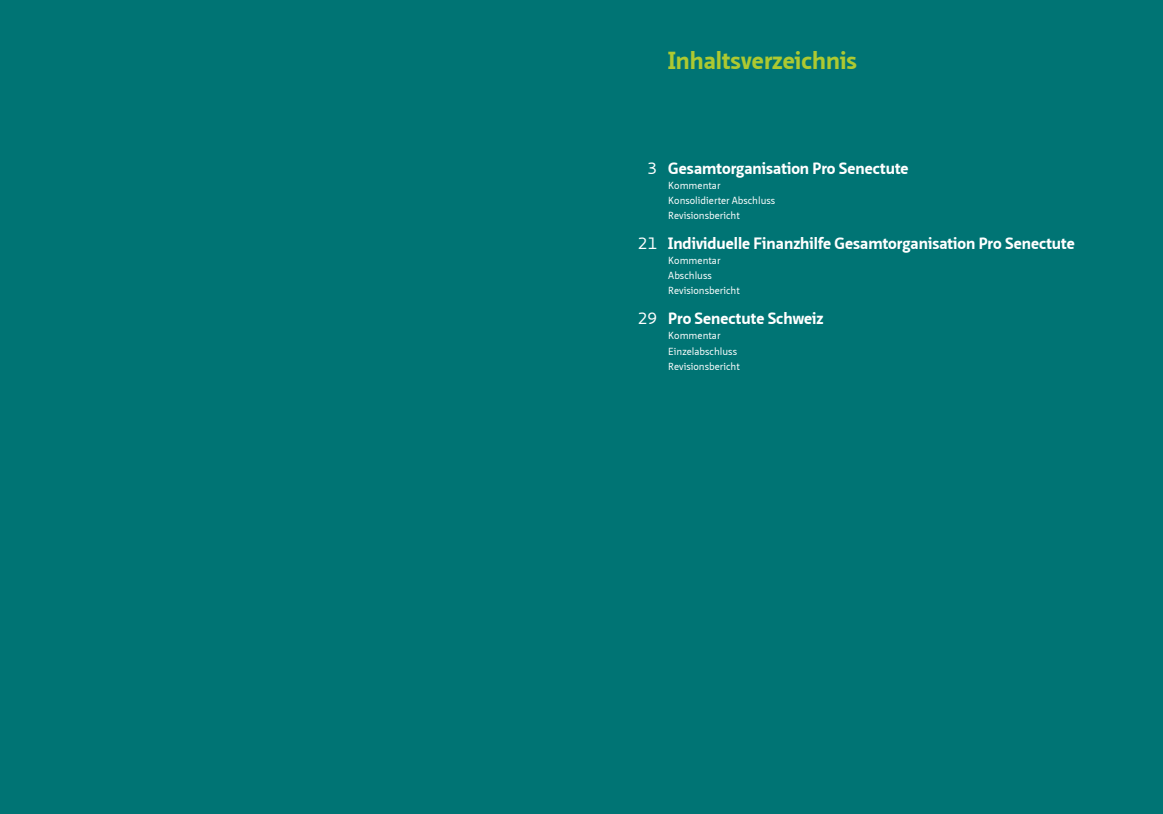
<style>
.page{position:relative;width:1163px;height:814px;background:#fff}
.page>*{position:absolute;margin:0;border:0;box-sizing:border-box;transform-origin:0 0}
.t1{font:700 24px "Neue Sans Pro";color:#adc931}
.t2{font:700 16px "Neue Sans Pro";color:#fff}
.t3{font:16px "Neue Sans Pro";color:#fff}
.t4{font:10px/15px "Neue Sans Pro";color:#fff}
</style>
<div class="page">
<div style="left:0;top:0;width:1162px;height:814px;background:#007474"></div>
<h1 class="t1" style="left:668px;top:45px;width:190px">Inhaltsverzeichnis</h1>
<h2 class="t3" style="left:647px;top:158px;width:11px">3</h2>
<h2 class="t3" style="left:637px;top:233px;width:21px">21</h2>
<h2 class="t3" style="left:637px;top:308px;width:21px">29</h2>
<h2 class="t2" style="left:668px;top:158px;width:242px">Gesamtorganisation Pro Senectute</h2>
<p class="t4" style="left:668px;top:178px;width:108px">Kommentar<br>Konsolidierter Abschluss<br>Revisionsbericht</p>
<h2 class="t2" style="left:668px;top:233px;width:408px">Individuelle Finanzhilfe Gesamtorganisation Pro Senectute</h2>
<p class="t4" style="left:668px;top:253px;width:73px">Kommentar<br>Abschluss<br>Revisionsbericht</p>
<h2 class="t2" style="left:668px;top:308px;width:157px">Pro Senectute Schweiz</h2>
<p class="t4" style="left:668px;top:328px;width:73px">Kommentar<br>Einzelabschluss<br>Revisionsbericht</p>
</div>
